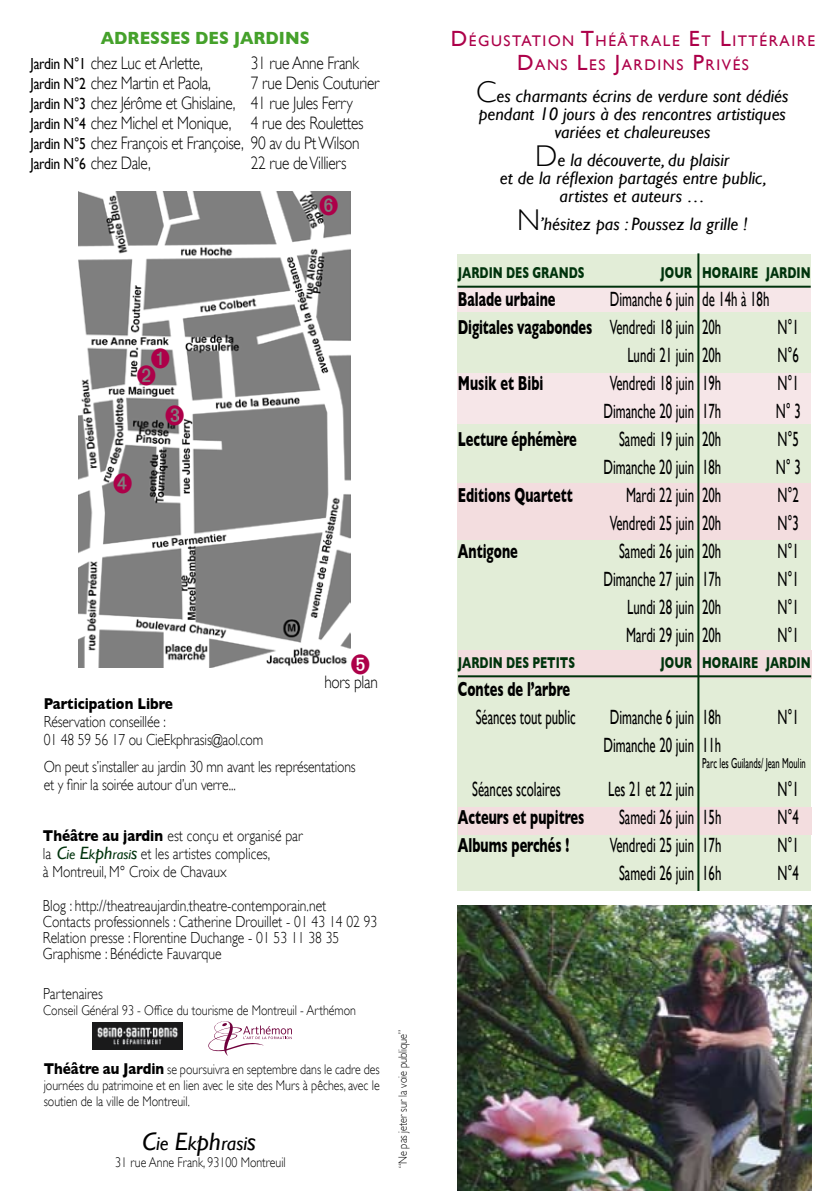
<style>
.page{position:relative;width:840px;height:1191px;background:#fff}
.page>*{position:absolute;margin:0;border:0;box-sizing:border-box;transform-origin:0 0}
.t1{font:20.6px/28px "Gill Sans";color:#000;scale:.62 1}
.t2{font:700 20.6px "Gill Sans";color:#000;scale:.62 1}
.t3{font:italic 20px "Gill Sans";color:#000}
.t4{font:300 18px/20px "Gill Sans";letter-spacing:-.02em;color:#000;scale:.85 1}
.t5{font:italic 18px/18px "Gill Sans";color:#000;text-align:center}
.t6{font:700 18px/25.6px "Gill Sans";color:#45a12b;scale:.9 1}
.t7{font:300 16px/18px "Gill Sans";color:#000;scale:.85 1}
.t8{font:700 16px "Gill Sans";color:#00330c;scale:.69 1}
.t9{font:16px "Gill Sans";letter-spacing:-.02em;color:#000;scale:.85 1}
.t10{font:700 16px "Gill Sans";color:#000;scale:.85 1}
.t11{font:15.4px/24px "Gill Sans";letter-spacing:.1em;color:#ad0049;text-align:center}
.t12{font:14.4px "Gill Sans";color:#000;scale:.59 1}
.t13{font:italic 14.2px "Gill Sans";color:#00330c}
.t14{font:300 14px/16px "Gill Sans";color:#000;text-align:justify;scale:.85 1}
.t15{font:300 12px "Gill Sans";color:#000;scale:.85 1}
.s1{font-weight:400;font-size:16px;color:#000}
.s2{font-weight:300;color:#000}
.s3{font-weight:400;font-size:16px}
.s4{font-weight:300;font-size:18px}
.s5{font-weight:700}
.s6{font-size:17.8px}
.s7{font-weight:700;font-size:16px}
.s8{font-size:25.2px}
.s9{font-size:22px}
.s10{font-weight:300;font-style:normal;font-size:30px}
</style>
<div class="page">
<img style="left:79px;top:191px;width:271px;height:476px">
<img style="left:93px;top:1022px;width:89px;height:27px">
<svg style="left:208px;top:1021px;width:84px;height:35px"></svg>
<div style="left:457px;top:254px;width:353px;height:637px;background:#e2edd7"></div>
<div style="left:457px;top:287px;width:353px;height:25px;background:#f6e6e8"></div>
<div style="left:457px;top:373px;width:353px;height:50px;background:#f6e6e8"></div>
<div style="left:457px;top:483px;width:353px;height:57px;background:#f3dddf"></div>
<div style="left:457px;top:807px;width:353px;height:27px;background:#f3dddf"></div>
<div style="left:457px;top:650px;width:354px;height:28px;background:#f3dddf"></div>
<hr style="left:457px;top:286px;width:353px;height:2px;background:#00330c">
<hr style="left:457px;top:675px;width:353px;height:2px;background:#00330c">
<hr style="left:697px;top:253px;width:2px;height:638px;background:#00330c">
<img style="left:457px;top:905px;width:353px;height:286px">
<svg style="left:137px;top:348px;width:32px;height:37px"></svg>
<svg style="left:165px;top:404px;width:19px;height:21px"></svg>
<svg style="left:114px;top:473px;width:18px;height:21px"></svg>
<svg style="left:319px;top:194px;width:18px;height:21px"></svg>
<p class="t6" style="left:31px;top:25px;width:311px;text-indent:70px">ADRESSES DES JARDINS<br><span class="s1">Jardin N°1</span> <span class="s2">chez Luc et Arlette,</span></p>
<p class="t4" style="left:251px;top:53px;width:129px">31 rue Anne Frank</p>
<p class="t4" style="left:31px;top:73px;width:411px;text-indent:220px">7 rue Denis Couturier <span class="s3">Jardin N°3</span> chez Jérôme et Ghislaine, 41 rue Jules Ferry <span class="s3">Jardin N°4</span> chez Michel et Monique, 4 rue des Roulettes <span class="s3">Jardin N°5</span> chez François et Françoise, 90 av du Pt Wilson</p>
<p class="t9" style="left:31px;top:154px;width:143px">Jardin N°6 <span class="s4">chez Dale,</span></p>
<p class="t4" style="left:251px;top:153px;width:114px">22 rue de Villiers</p>
<p class="t4" style="left:31px;top:73px;width:213px"><span class="s3">Jardin N°2</span> chez Martin et Paola,</p>
<p class="t4" style="left:324px;top:672px;width:64px">hors plan</p>
<p class="t10" style="left:44px;top:694px;width:154px">Participation Libre</p>
<p class="t7" style="left:44px;top:713px;width:260px">Réservation conseillée :<br>01 48 59 56 17 ou CieEkphrasis@aol.com</p>
<p class="t7" style="left:44px;top:758px;width:368px">On peut s’installer au jardin 30 mn avant les représentations et y finir la soirée autour d’un verre...</p>
<p class="t7" style="left:43px;top:826px;width:307px"><span class="s5">Théâtre au jardin</span> est conçu et organisé par la</p>
<p class="t13" style="left:57px;top:846px;width:82px"><span class="s6">C</span>ie <span class="s6">E</span>k<span class="s6">ph</span>rasi<span class="s6">s</span></p>
<p class="t7" style="left:43px;top:844px;width:269px;text-indent:98px">et les artistes complices, à Montreuil, M° Croix de Chavaux</p>
<p class="t7" style="left:43px;top:897px;width:395px;line-height:16px">Blog : http://theatreaujardin.theatre-contemporain.net Contacts professionnels : Catherine Drouillet - 01 43 14 02 93<br>Relation presse : Florentine Duchange - 01 53 11 38 35<br>Graphisme : Bénédicte Fauvarque</p>
<p class="t7" style="left:43px;top:985px;width:72px">Partenaires</p>
<p class="t14" style="left:43px;top:1002px;width:369px">Conseil Général 93 - Office du tourisme de Montreuil - Arthémon</p>
<p class="t14" style="left:44px;top:1061px;width:396px"><span class="s7">Théâtre au Jardin</span> se poursuivra en septembre dans le cadre des journées du patrimoine et en lien avec le site des Murs à pêches, avec le soutien de la ville de Montreuil.</p>
<p class="t3" style="left:142px;top:1131px;width:115px"><span class="s8">C</span>ie <span class="s8">E</span>k<span class="s8">ph</span>rasi<span class="s8">s</span></p>
<p class="t14" style="left:115px;top:1154px;width:202px">31 rue Anne Frank, 93100 Montreuil</p>
<p class="t15" style="left:396px;top:1168px;width:164px;rotate:-90deg">“Ne pas jeter sur la voie publique”</p>
<p class="t11" style="left:450px;top:29px;width:366px"><span class="s9">D</span>ÉGUSTATION <span class="s9">T</span>HÉÂTRALE <span class="s9">E</span>T <span class="s9">L</span>ITTÉRAIRE<br><span class="s9">D</span>ANS <span class="s9">L</span>ES <span class="s9">J</span>ARDINS <span class="s9">P</span>RIVÉS</p>
<p class="t5" style="left:476px;top:87px;width:313px"><span class="s10">C</span>es charmants écrins de verdure sont dédiés pendant 10 jours à des rencontres artistiques variées et chaleureuses</p>
<p class="t5" style="left:499px;top:151px;width:268px"><span class="s10">D</span>e la découverte, du plaisir<br>et de la réflexion partagés entre public, artistes et auteurs …</p>
<p class="t5" style="left:516px;top:215px;width:232px"><span class="s10">N</span> ’hésitez pas : Poussez la grille !</p>
<p class="t8" style="left:457px;top:263px;width:185px">JARDIN DES GRANDS</p>
<p class="t8" style="left:660px;top:263px;width:219px">JOUR HORAIRE JARDIN</p>
<p class="t2" style="left:457px;top:286px;width:159px">Balade urbaine</p>
<p class="t1" style="left:457px;top:284px;width:503px;text-indent:152px">Dimanche 6 juin de 14h à 18h<br><span class="s5">Digitales vagabondes</span> Vendredi 18 juin 20h</p>
<p class="t1" style="left:777px;top:312px;width:36px">N°1</p>
<p class="t1" style="left:627px;top:340px;width:153px">Lundi 21 juin 20h</p>
<p class="t1" style="left:777px;top:340px;width:36px">N°6</p>
<p class="t2" style="left:457px;top:370px;width:140px">Musik et Bibi</p>
<p class="t1" style="left:609px;top:368px;width:181px">Vendredi 18 juin 19h</p>
<p class="t1" style="left:777px;top:368px;width:36px">N°1</p>
<p class="t1" style="left:603px;top:396px;width:191px">Dimanche 20 juin 17h</p>
<p class="t1" style="left:775px;top:396px;width:42px">N° 3</p>
<p class="t2" style="left:457px;top:426px;width:193px">Lecture éphémère</p>
<p class="t1" style="left:618px;top:424px;width:166px">Samedi 19 juin 20h</p>
<p class="t1" style="left:777px;top:424px;width:36px">N°5</p>
<p class="t1" style="left:603px;top:452px;width:191px">Dimanche 20 juin 18h</p>
<p class="t1" style="left:775px;top:452px;width:42px">N° 3</p>
<p class="t2" style="left:457px;top:482px;width:187px">Editions Quartett</p>
<p class="t1" style="left:625px;top:480px;width:155px">Mardi 22 juin 20h</p>
<p class="t1" style="left:777px;top:480px;width:36px">N°2</p>
<p class="t1" style="left:609px;top:508px;width:181px">Vendredi 25 juin 20h</p>
<p class="t1" style="left:777px;top:508px;width:36px">N°3</p>
<p class="t2" style="left:457px;top:538px;width:98px">Antigone</p>
<p class="t1" style="left:618px;top:536px;width:166px">Samedi 26 juin 20h</p>
<p class="t1" style="left:777px;top:536px;width:36px">N°1</p>
<p class="t1" style="left:603px;top:564px;width:191px">Dimanche 27 juin 17h</p>
<p class="t1" style="left:777px;top:564px;width:36px">N°1</p>
<p class="t1" style="left:627px;top:592px;width:153px">Lundi 28 juin 20h</p>
<p class="t1" style="left:777px;top:592px;width:36px">N°1</p>
<p class="t1" style="left:625px;top:620px;width:155px">Mardi 29 juin 20h</p>
<p class="t1" style="left:777px;top:620px;width:36px">N°1</p>
<p class="t8" style="left:457px;top:653px;width:171px">JARDIN DES PETITS</p>
<p class="t8" style="left:660px;top:653px;width:219px">JOUR HORAIRE JARDIN</p>
<p class="t2" style="left:457px;top:676px;width:182px">Contes de l’arbre</p>
<p class="t1" style="left:475px;top:702px;width:163px">Séances tout public</p>
<p class="t1" style="left:609px;top:702px;width:181px">Dimanche 6 juin 18h</p>
<p class="t1" style="left:777px;top:702px;width:36px">N°1</p>
<p class="t1" style="left:603px;top:730px;width:191px">Dimanche 20 juin 11h</p>
<p class="t12" style="left:701px;top:754px;width:177px">Parc les Guilands/ Jean Moulin</p>
<p class="t1" style="left:472px;top:774px;width:144px">Séances scolaires</p>
<p class="t1" style="left:607px;top:774px;width:140px">Les 21 et 22 juin</p>
<p class="t1" style="left:777px;top:774px;width:36px">N°1</p>
<p class="t2" style="left:457px;top:804px;width:205px">Acteurs et pupitres</p>
<p class="t1" style="left:618px;top:802px;width:166px">Samedi 26 juin 15h</p>
<p class="t1" style="left:777px;top:802px;width:36px">N°4</p>
<p class="t2" style="left:457px;top:832px;width:181px">Albums perchés !</p>
<p class="t1" style="left:609px;top:830px;width:181px">Vendredi 25 juin 17h</p>
<p class="t1" style="left:777px;top:830px;width:36px">N°1</p>
<p class="t1" style="left:618px;top:858px;width:166px">Samedi 26 juin 16h</p>
<p class="t1" style="left:777px;top:858px;width:36px">N°4</p>
</div>
